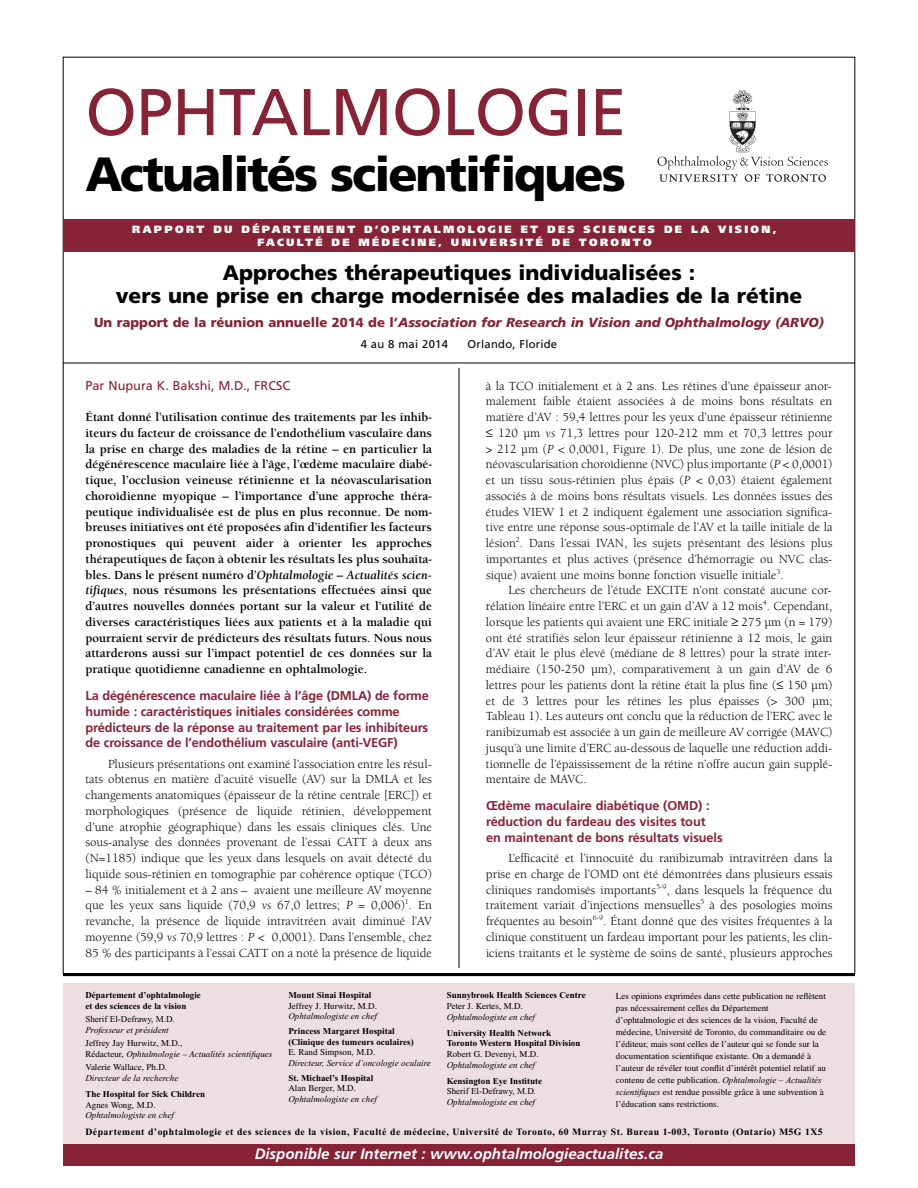
<style>
.page{position:relative;width:918px;height:1188px;background:#fff}
.page>*{position:absolute;margin:0;border:0;box-sizing:border-box;transform-origin:0 0}
.t1{font:66px "Frutiger";letter-spacing:-.01em;color:#862336}
.t2{font:900 48px "Frutiger";letter-spacing:-.04em;color:#000}
.t3{font:900 21px/22.5px "Frutiger";color:#000;text-align:center}
.t4{font:italic 700 15px "Frutiger";color:#fff}
.t5{font:italic 900 13.2px "Frutiger";color:#862336}
.t6{font:12.75px/15.8px "Berkeley";color:#000;text-align:justify}
.t7{font:700 12.75px/15.8px "Berkeley";color:#000;text-align:justify}
.t8{font:700 12.75px/15.8px "Frutiger";letter-spacing:-.01em;color:#862336}
.t9{font:12.75px "Frutiger";color:#862336}
.t10{font:11.25px "Frutiger";letter-spacing:.02em;color:#000}
.t11{font:900 10.5px/12.6px "Frutiger";letter-spacing:.22em;color:#fff;text-align:center}
.t12{font:700 9.75px "Times";letter-spacing:.045em;color:#000}
.t13{font:9px/12px "Times";color:#000}
.t14{font:italic 9px/10.8px "Times";color:#000}
.t15{font:700 9px/10.8px "Times";color:#000}
.s1{font-style:normal}
.s2{font-style:italic}
</style>
<div class="page">
<div style="left:63px;top:983px;width:792px;height:161px;background:#eddee1"></div>
<div style="left:63px;top:1144px;width:792px;height:22px;background:#862336"></div>
<hr style="left:63px;top:363px;width:792px;height:1px;background:#000">
<hr style="left:459px;top:368px;width:1px;height:600px;background:#000">
<div style="left:63px;top:219px;width:792px;height:33px;background:#862336"></div>
<hr style="left:63px;top:973px;width:792px;height:3px;background:#000">
<svg style="left:657px;top:90px;width:171px;height:92px"></svg>
<h1 class="t1" style="left:86px;top:86px;width:542px">OPHTALMOLOGIE</h1>
<h2 class="t2" style="left:86px;top:155px;width:542px">Actualités scientifiques</h2>
<p class="t11" style="left:132px;top:224px;width:646px">RAPPORT DU DÉPARTEMENT D’OPHTALMOLOGIE ET DES SCIENCES DE LA VISION,<br>FACULTÉ DE MÉDECINE, UNIVERSITÉ DE TORONTO</p>
<h3 class="t3" style="left:116px;top:264px;width:688px">Approches thérapeutiques individualisées :<br>vers une prise en charge modernisée des maladies de la rétine</h3>
<p class="t5" style="left:94px;top:317px;width:731px"><span class="s1">Un rapport de la réunion annuelle 2014 de l’</span>Association for Research in Vision and Ophthalmology (ARVO)</p>
<p class="t10" style="left:361px;top:340px;width:89px">4 au 8 mai 2014</p>
<p class="t10" style="left:468px;top:340px;width:91px">Orlando, Floride</p>
<p class="t9" style="left:86px;top:380px;width:206px">Par Nupura K. Bakshi, M.D., FRCSC</p>
<p class="t7" style="left:85px;top:410px;width:348px">Étant donné l’utilisation continue des traitements par les inhib&shy;iteurs du facteur de croissance de l’endothélium vasculaire dans la prise en charge des maladies de la rétine – en particulier la dégénérescence maculaire liée à l’âge, l’œdème maculaire diabé&shy;tique, l’occlusion veineuse rétinienne et la néovascularisation choroïdienne myopique – l’importance d’une approche théra&shy;peutique individualisée est de plus en plus reconnue. De nom&shy;breuses initiatives ont été proposées afin d’identifier les facteurs pronostiques qui peuvent aider à orienter les approches thérapeutiques de façon à obtenir les résultats les plus souhaita&shy;bles. Dans le présent numéro d’<span class="s2">Ophtalmologie – Actualités scien&shy;tifiques</span>, nous résumons les présentations effectuées ainsi que d’autres nouvelles données portant sur la valeur et l’utilité de diverses caractéristiques liées aux patients et à la maladie qui pourraient servir de prédicteurs des résultats futurs. Nous nous attarderons aussi sur l’impact potentiel de ces données sur la pratique quotidienne canadienne en ophtalmologie.</p>
<p class="t8" style="left:86px;top:689px;width:345px">La dégénérescence maculaire liée à l’âge (DMLA) de forme humide : caractéristiques initiales considérées comme prédicteurs de la réponse au traitement par les inhibiteurs de croissance de l’endothélium vasculaire (anti-VEGF)</p>
<p class="t6" style="left:85px;top:757px;width:348px;text-indent:23px">Plusieurs présentations ont examiné l’association entre les résul&shy;tats obtenus en matière d’acuité visuelle (AV) sur la DMLA et les changements anatomiques (épaisseur de la rétine centrale [ERC]) et morphologiques (présence de liquide rétinien, développement d’une atrophie géographique) dans les essais cliniques clés. Une sous-analyse des données provenant de l’essai CATT à deux ans (N=1185) indique que les yeux dans lesquels on avait détecté du liquide sous-rétinien en tomographie par cohérence optique (TCO)</p>
<p class="t6" style="left:85px;top:883px;width:348px">– 84 % initialement et à 2 ans – avaient une meilleure AV moyenne que les yeux sans liquide (70,9 <span class="s2">vs</span> 67,0 lettres; <span class="s2">P</span> = 0,006)<sup>1</sup>. En revanche, la présence de liquide intravitréen avait diminué l’AV moyenne (59,9 <span class="s2">vs</span> 70,9 lettres : <span class="s2">P</span> &lt; 0,0001). Dans l’ensemble, chez 85 % des participants à l’essai CATT on a noté la présence de liquide</p>
<p class="t15" style="left:86px;top:990px;width:117px">Département d’ophtalmologie et des sciences de la vision</p>
<p class="t13" style="left:86px;top:1014px;width:90px">Sherif El-Defrawy, M.D.</p>
<p class="t14" style="left:86px;top:1026px;width:85px">Professeur et président</p>
<p class="t14" style="left:86px;top:1039px;width:188px"><span class="s1">Jeffrey Jay Hurwitz, M.D.,<br>Rédacteur,</span> Ophtalmologie – Actualités scientifiques</p>
<p class="t13" style="left:86px;top:1062px;width:83px">Valerie Wallace, Ph.D.</p>
<p class="t14" style="left:86px;top:1073px;width:94px">Directeur de la recherche</p>
<p class="t15" style="left:85px;top:1088px;width:121px">The Hospital for Sick Children</p>
<p class="t13" style="left:85px;top:1099px;width:72px">Agnes Wong, M.D.</p>
<p class="t14" style="left:85px;top:1110px;width:90px">Ophtalmologiste en chef</p>
<p class="t15" style="left:288px;top:990px;width:84px">Mount Sinai Hospital</p>
<p class="t13" style="left:288px;top:1001px;width:90px">Jeffrey J. Hurwitz, M.D.</p>
<p class="t14" style="left:288px;top:1011px;width:90px">Ophtalmologiste en chef</p>
<p class="t15" style="left:288px;top:1026px;width:127px">Princess Margaret Hospital (Clinique des tumeurs oculaires)</p>
<p class="t13" style="left:288px;top:1047px;width:88px">E. Rand Simpson, M.D.</p>
<p class="t14" style="left:288px;top:1057px;width:144px">Directeur, Service d’oncologie oculaire</p>
<p class="t15" style="left:288px;top:1072px;width:86px">St. Michael’s Hospital</p>
<p class="t13" style="left:288px;top:1083px;width:69px">Alan Berger, M.D.</p>
<p class="t14" style="left:288px;top:1093px;width:90px">Ophtalmologiste en chef</p>
<p class="t6" style="left:486px;top:379px;width:348px">à la TCO initialement et à 2 ans. Les rétines d’une épaisseur anor&shy;malement faible étaient associées à de moins bons résultats en matière d’AV : 59,4 lettres pour les yeux d’une épaisseur rétinienne ≤ 120 µm <span class="s2">vs</span> 71,3 lettres pour 120-212 mm et 70,3 lettres pour &gt; 212 µm (<span class="s2">P</span> &lt; 0,0001, Figure 1). De plus, une zone de lésion de néovascularisation choroïdienne (NVC) plus importante (<span class="s2">P</span> &lt; 0,0001) et un tissu sous-rétinien plus épais (<span class="s2">P</span> &lt; 0,03) étaient également associés à de moins bons résultats visuels. Les données issues des études VIEW 1 et 2 indiquent également une association significa&shy;tive entre une réponse sous-optimale de l’AV et la taille initiale de la lésion<sup>2</sup>. Dans l’essai IVAN, les sujets présentant des lésions plus importantes et plus actives (présence d’hémorragie ou NVC clas&shy;sique) avaient une moins bonne fonction visuelle initiale<sup>3</sup>.</p>
<p class="t6" style="left:486px;top:584px;width:348px;text-indent:23px">Les chercheurs de l’étude EXCITE n’ont constaté aucune cor&shy;rélation linéaire entre l’ERC et un gain d’AV à 12 mois<sup>4</sup>. Cependant, lorsque les patients qui avaient une ERC initiale ≥ 275 µm (n = 179) ont été stratifiés selon leur épaisseur rétinienne à 12 mois, le gain d’AV était le plus élevé (médiane de 8 lettres) pour la strate inter&shy;médiaire (150-250 µm), comparativement à un gain d’AV de 6 lettres pour les patients dont la rétine était la plus fine (≤ 150 µm) et de 3 lettres pour les rétines les plus épaisses (&gt; 300 µm; Tableau 1). Les auteurs ont conclu que la réduction de l’ERC avec le ranibizumab est associée à un gain de meilleure AV corrigée (MAVC) jusqu’à une limite d’ERC au-dessous de laquelle une réduction addi&shy;tionnelle de l’épaississement de la rétine n’offre aucun gain supplé&shy;mentaire de MAVC.</p>
<p class="t8" style="left:486px;top:799px;width:238px">Œdème maculaire diabétique (OMD) : réduction du fardeau des visites tout en maintenant de bons résultats visuels</p>
<p class="t6" style="left:486px;top:851px;width:348px;text-indent:23px">L’efficacité et l’innocuité du ranibizumab intravitréen dans la prise en charge de l’OMD ont été démontrées dans plusieurs essais cliniques randomisés importants<sup>5-9</sup>, dans lesquels la fréquence du traitement variait d’injections mensuelles<sup>5</sup> à des posologies moins fréquentes au besoin<sup>6-9</sup>. Étant donné que des visites fréquentes à la clinique constituent un fardeau important pour les patients, les clin&shy;iciens traitants et le système de soins de santé, plusieurs approches</p>
<p class="t15" style="left:447px;top:990px;width:141px">Sunnybrook Health Sciences Centre</p>
<p class="t13" style="left:447px;top:1001px;width:78px">Peter J. Kertes, M.D.</p>
<p class="t14" style="left:447px;top:1012px;width:90px">Ophtalmologiste en chef</p>
<p class="t15" style="left:447px;top:1027px;width:135px">University Health Network<br>Toronto Western Hospital Division</p>
<p class="t13" style="left:447px;top:1049px;width:93px">Robert G. Devenyi, M.D.</p>
<p class="t14" style="left:447px;top:1060px;width:90px">Ophtalmologiste en chef</p>
<p class="t15" style="left:447px;top:1076px;width:97px">Kensington Eye Institute</p>
<p class="t13" style="left:447px;top:1086px;width:90px">Sherif El-Defrawy, M.D.</p>
<p class="t14" style="left:447px;top:1097px;width:90px">Ophtalmologiste en chef</p>
<p class="t13" style="left:616px;top:991px;width:212px">Les opinions exprimées dans cette publication ne reflètent pas nécessairement celles du Département d’ophtalmologie et des sciences de la vision, Faculté de médecine, Université de Toronto, du commanditaire ou de l’éditeur, mais sont celles de l’auteur qui se fonde sur la documentation scientifique existante. On a demandé à l’auteur de révéler tout conflit d’intérêt potentiel relatif au contenu de cette publication. <span class="s2">Ophtalmologie – Actualités scientifiques</span> est rendue possible grâce à une subvention à l’éducation sans restrictions.</p>
<p class="t12" style="left:86px;top:1126px;width:739px">Département d’ophtalmologie et des sciences de la vision, Faculté de médecine, Université de Toronto, 60 Murray St. Bureau 1-003, Toronto (Ontario) M5G 1X5</p>
<p class="t4" style="left:255px;top:1147px;width:410px">Disponible sur Internet : www.ophtalmologieactualites.ca</p>
</div>
